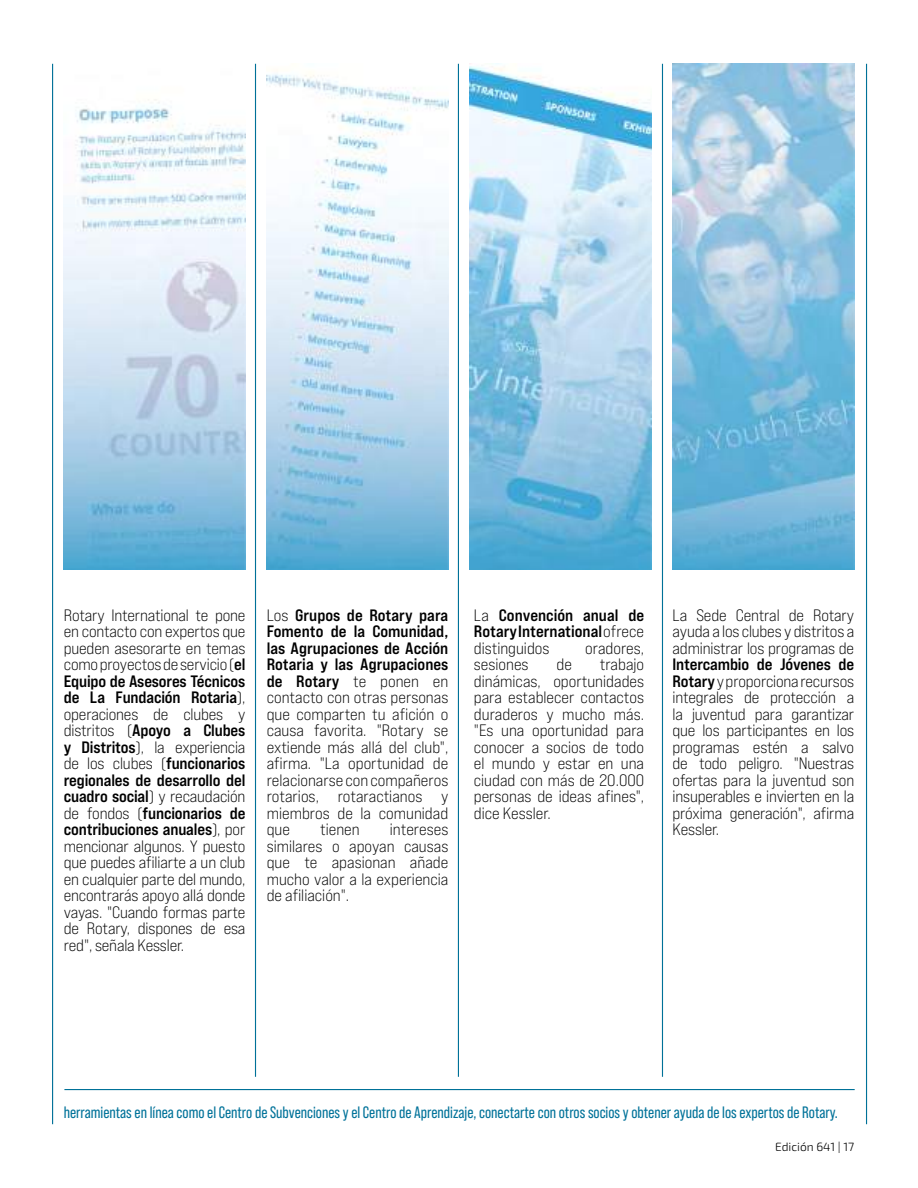
<style>
.page{position:relative;width:918px;height:1188px;background:#fff}
.page>*{position:absolute;margin:0;border:0;box-sizing:border-box;transform-origin:0 0}
.t1{font:expanded 16.5px/16.5px "Bebas Neue Pro";letter-spacing:-.005em;color:#000;text-align:justify}
.t2{font:16.5px "Bebas Neue Pro";color:#017299}
.t3{font:700 expanded 16.5px/16.5px "Bebas Neue Pro";color:#000;text-align:justify}
.t4{font:300 12px "Exo 2";color:#000}
.s1{font-weight:700}
.s2{font-weight:400}
</style>
<div class="page">
<hr style="left:255px;top:64px;width:1px;height:1013px;background:#007198">
<hr style="left:52px;top:64px;width:1px;height:1060px;background:#007198">
<hr style="left:458px;top:64px;width:1px;height:1013px;background:#007198">
<hr style="left:662px;top:64px;width:1px;height:1013px;background:#007198">
<hr style="left:866px;top:64px;width:1px;height:1060px;background:#007198">
<img style="left:64px;top:99px;width:181px;height:471px">
<img style="left:267px;top:72px;width:181px;height:498px">
<img style="left:470px;top:66px;width:181px;height:504px">
<img style="left:673px;top:64px;width:181px;height:506px">
<hr style="left:64px;top:1089px;width:791px;height:1px;background:#007198">
<p class="t1" style="left:64px;top:607px;width:183px">Rotary International te pone en contacto con expertos que pueden asesorarte en temas como proyectos de servicio (<span class="s1">el Equipo de Asesores Técnicos de La Fundación Rotaria</span>), operaciones de clubes y distritos (<span class="s1">Apoyo a Clubes y Distritos</span>), la experiencia de los clubes (<span class="s1">funcionarios regionales de desarrollo del cuadro social</span>) y recaudación de fondos (<span class="s1">funcionarios de contribuciones anuales</span>), por mencionar algunos. Y puesto que puedes afiliarte a un club en cualquier parte del mundo, encontrarás apoyo allá donde vayas. "Cuando formas parte de Rotary, dispones de esa red", señala Kessler.</p>
<p class="t1" style="left:267px;top:607px;width:183px">Los <span class="s1">Grupos de Rotary para Fomento de la Comunidad, las Agrupaciones de Acción Rotaria y las Agrupaciones de Rotary</span> te ponen en contacto con otras personas que comparten tu afición o causa favorita. "Rotary se extiende más allá del club", afirma. "La oportunidad de relacionarse con compañeros rotarios, rotaractianos y miembros de la comunidad que</p>
<p class="t1" style="left:267px;top:821px;width:183px;text-indent:123px">intereses similares o apoyan causas que te apasionan añade mucho valor a la experiencia de afiliación".</p>
<p class="t1" style="left:320px;top:821px;width:41px">tienen</p>
<p class="t3" style="left:474px;top:607px;width:172px"><span class="s2">La</span> Convención anual de Rotary International <span class="s2">ofrece distinguidos</span></p>
<p class="t1" style="left:585px;top:640px;width:61px">oradores,</p>
<p class="t1" style="left:474px;top:656px;width:56px">sesiones</p>
<p class="t1" style="left:556px;top:656px;width:17px">de</p>
<p class="t1" style="left:474px;top:656px;width:172px;text-indent:126px">trabajo dinámicas, oportunidades para establecer contactos duraderos y mucho más. "Es una oportunidad para conocer a socios de todo el mundo y estar en una ciudad con más de 20.000 personas de ideas afines", dice Kessler.</p>
<p class="t1" style="left:673px;top:607px;width:183px">La Sede Central de Rotary ayuda a los clubes y distritos a administrar los programas de</p>
<p class="t1" style="left:673px;top:656px;width:183px"><span class="s1">Intercambio de Jóvenes de Rotary</span> y proporciona recursos integrales de protección a la juventud para garantizar que los participantes en los programas estén a salvo de todo peligro. "Nuestras ofertas para la juventud son insuperables e invierten en la próxima generación", afirma Kessler.</p>
<p class="t2" style="left:64px;top:1103px;width:776px">herramientas en línea como el Centro de Subvenciones y el Centro de Aprendizaje, conectarte con otros socios y obtener ayuda de los expertos de Rotary.</p>
<p class="t4" style="left:775px;top:1139px;width:81px">Edición 641 | 17</p>
</div>
